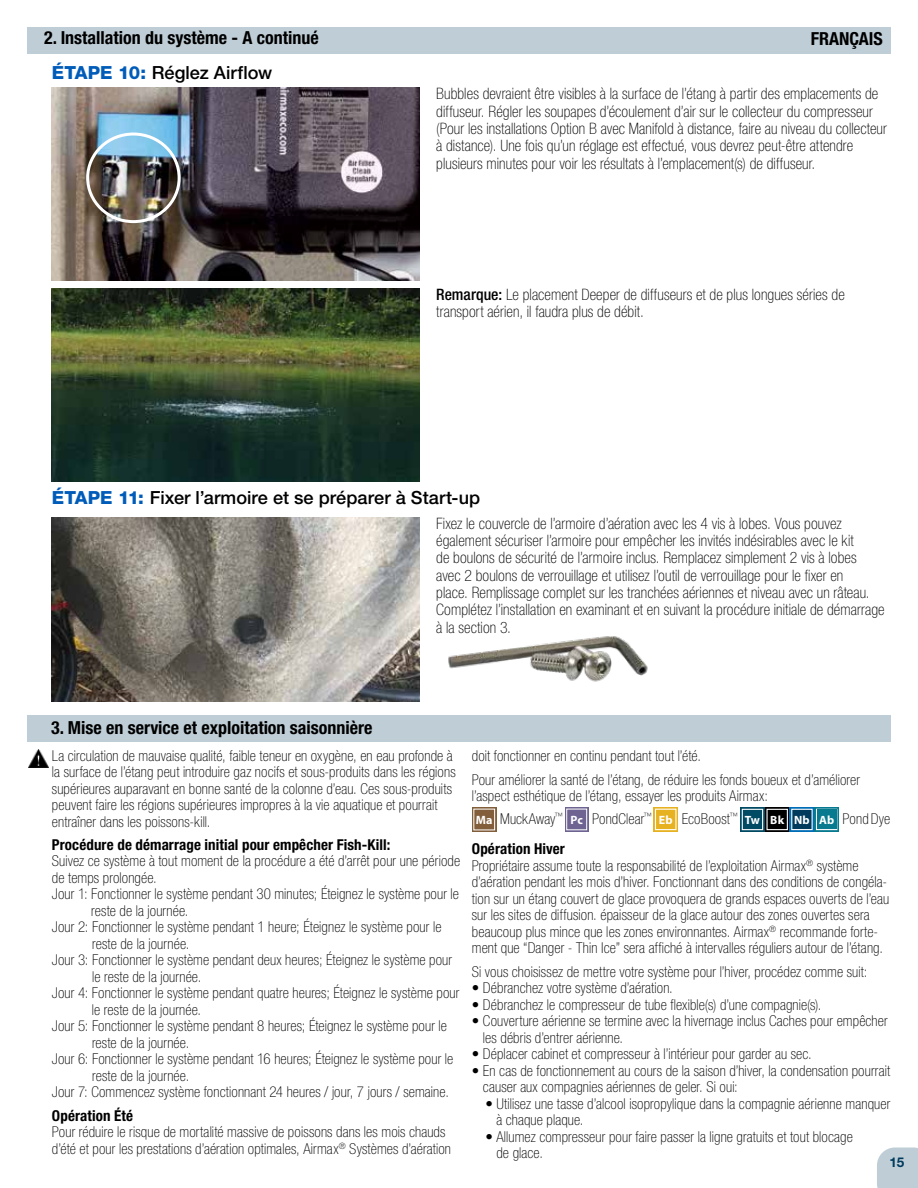
<style>
.page{position:relative;width:918px;height:1188px;background:#fff}
.page>*{position:absolute;margin:0;border:0;box-sizing:border-box;transform-origin:0 0}
.t1{font:500 18.15px "Helvetica Neue LT Pro";color:#000}
.t2{font:700 condensed 18px "Helvetica Neue LT Pro";color:#000}
.t3{font:100 condensed 15.75px/17.4px "Helvetica Neue LT Pro";letter-spacing:.005em;color:#000}
.t4{font:100 condensed 15px/16.5px "Helvetica Neue LT Pro";letter-spacing:.01em;color:#000}
.t5{font:700 condensed 15px "Helvetica Neue LT Pro";letter-spacing:.005em;color:#000}
.t6{font:700 13.5px "Helvetica Neue LT Pro";color:#003a5d}
.s1{font-weight:800;color:#005cb9}
.s2{font-weight:500}
.s3{font-family:"Myriad Pro";font-weight:700;font-stretch:normal;font-size:12px;color:#fff}
.s4{font-weight:700}
</style>
<div class="page">
<div style="left:27px;top:715px;width:863px;height:27px;background:#bfced6"></div>
<img style="left:29px;top:750px;width:20px;height:17px">
<svg style="left:472px;top:807px;width:25px;height:25px"></svg>
<div style="left:474px;top:809px;width:21px;height:21px;background:#825e3b;border:1px solid #fff"></div>
<svg style="left:565px;top:807px;width:24px;height:25px"></svg>
<div style="left:566px;top:809px;width:21px;height:21px;background:#6f6391;border:1px solid #fff"></div>
<svg style="left:653px;top:807px;width:25px;height:25px"></svg>
<div style="left:655px;top:809px;width:22px;height:21px;background:#e7b222;border:1px solid #fff"></div>
<div style="left:740px;top:807px;width:25px;height:25px;background:#336e83"></div>
<div style="left:742px;top:809px;width:21px;height:21px;background:#004a64;border:1px solid #fff"></div>
<svg style="left:765px;top:807px;width:25px;height:25px"></svg>
<div style="left:767px;top:809px;width:20px;height:21px;background:#000"></div>
<div style="left:766px;top:809px;width:22px;height:21px;border:1px solid #fff"></div>
<svg style="left:790px;top:807px;width:24px;height:25px"></svg>
<div style="left:791px;top:809px;width:22px;height:21px;background:#003a5d;border:1px solid #fff"></div>
<svg style="left:814px;top:807px;width:25px;height:25px"></svg>
<svg style="left:816px;top:809px;width:21px;height:21px"></svg>
<div style="left:817px;top:810px;width:20px;height:19px;background:#077a8f"></div>
<img style="left:52px;top:289px;width:368px;height:192px">
<img style="left:52px;top:88px;width:368px;height:192px">
<div style="left:27px;top:27px;width:863px;height:27px;background:#bfced6"></div>
<img style="left:52px;top:517px;width:368px;height:185px">
<img style="left:448px;top:636px;width:200px;height:46px">
<div style="left:86px;top:132px;width:95px;height:91px;border:3px solid #fff;border-radius:50%"></div>
<div style="left:877px;top:1148px;width:41px;height:40px;background:#bfced6"></div>
<p class="t2" style="left:44px;top:27px;width:276px">2. Installation du système - A continué</p>
<p class="t2" style="left:811px;top:28px;width:74px">FRANÇAIS</p>
<p class="t1" style="left:52px;top:62px;width:222px"><span class="s1">ÉTAPE 10:</span> Réglez Airflow</p>
<p class="t3" style="left:436px;top:85px;width:452px">Bubbles devraient être visibles à la surface de l’étang à partir des emplacements de diffuseur. Régler les soupapes d’écoulement d’air sur le collecteur du compresseur (Pour les installations Option B avec Manifold à distance, faire au niveau du collecteur à distance). Une fois qu’un réglage est effectué, vous devrez peut-être attendre plusieurs minutes pour voir les résultats à l’emplacement(s) de diffuseur.</p>
<p class="t3" style="left:436px;top:286px;width:410px"><span class="s2">Remarque:</span> Le placement Deeper de diffuseurs et de plus longues séries de transport aérien, il faudra plus de débit.</p>
<p class="t1" style="left:52px;top:487px;width:430px"><span class="s1">ÉTAPE 11:</span> Fixer l’armoire et se préparer à Start-up</p>
<p class="t2" style="left:51px;top:717px;width:323px">3. Mise en service et exploitation saisonnière</p>
<p class="t3" style="left:436px;top:514px;width:450px">Fixez le couvercle de l’armoire d’aération avec les 4 vis à lobes. Vous pouvez également sécuriser l’armoire pour empêcher les invités indésirables avec le kit<br>de boulons de sécurité de l’armoire inclus. Remplacez simplement 2 vis à lobes avec 2 boulons de verrouillage et utilisez l’outil de verrouillage pour le fixer en<br>place. Remplissage complet sur les tranchées aériennes et niveau avec un râteau.<br>Complétez l’installation en examinant et en suivant la procédure initiale de démarrage à la section 3.</p>
<p class="t4" style="left:52px;top:747px;width:405px">La circulation de mauvaise qualité, faible teneur en oxygène, en eau profonde à la surface de l’étang peut introduire gaz nocifs et sous-produits dans les régions supérieures auparavant en bonne santé de la colonne d’eau. Ces sous-produits peuvent faire les régions supérieures impropres à la vie aquatique et pourrait entraîner dans les poissons-kill.</p>
<p class="t5" style="left:52px;top:836px;width:340px">Procédure de démarrage initial pour empêcher Fish-Kill:</p>
<p class="t4" style="left:52px;top:853px;width:410px">Suivez ce système à tout moment de la procédure a été d’arrêt pour une période</p>
<p class="t4" style="left:52px;top:869px;width:106px">de temps prolongée.</p>
<p class="t4" style="left:52px;top:886px;width:409px">Jour 1: Fonctionner le système pendant 30 minutes; Éteignez le système pour le</p>
<p class="t4" style="left:91px;top:902px;width:99px">reste de la journée.</p>
<p class="t4" style="left:52px;top:919px;width:391px">Jour 2: Fonctionner le système pendant 1 heure; Éteignez le système pour le</p>
<p class="t4" style="left:92px;top:935px;width:99px">reste de la journée.</p>
<p class="t4" style="left:52px;top:952px;width:402px">Jour 3: Fonctionner le système pendant deux heures; Éteignez le système pour</p>
<p class="t4" style="left:92px;top:968px;width:111px">le reste de la journée.</p>
<p class="t4" style="left:52px;top:985px;width:409px">Jour 4: Fonctionner le système pendant quatre heures; Éteignez le système pour</p>
<p class="t4" style="left:92px;top:1001px;width:111px">le reste de la journée.</p>
<p class="t4" style="left:52px;top:1018px;width:397px">Jour 5: Fonctionner le système pendant 8 heures; Éteignez le système pour le</p>
<p class="t4" style="left:92px;top:1034px;width:99px">reste de la journée.</p>
<p class="t4" style="left:52px;top:1051px;width:403px">Jour 6: Fonctionner le système pendant 16 heures; Éteignez le système pour le</p>
<p class="t4" style="left:92px;top:1067px;width:99px">reste de la journée.</p>
<p class="t4" style="left:52px;top:1084px;width:399px">Jour 7: Commencez système fonctionnant 24 heures / jour, 7 jours / semaine.</p>
<p class="t5" style="left:52px;top:1106px;width:83px">Opération Été</p>
<p class="t4" style="left:52px;top:1124px;width:401px">Pour réduire le risque de mortalité massive de poissons dans les mois chauds d’été et pour les prestations d’aération optimales, Airmax<sup>®</sup> Systèmes d’aération</p>
<p class="t4" style="left:472px;top:744px;width:390px;line-height:23.2px">doit fonctionner en continu pendant tout l’été.<br>Pour améliorer la santé de l’étang, de réduire les fonds boueux et d’améliorer</p>
<p class="t4" style="left:472px;top:784px;width:420px;line-height:23.2px">l’aspect esthétique de l’étang, essayer les produits Airmax:<br><span class="s3">Ma</span> MuckAway<sup>™</sup> <span class="s3">Pc</span> PondClear<sup>™</sup> <span class="s3">Eb</span> EcoBoost<sup>™</sup> <span class="s3">Tw Bk Nb Ab</span> Pond Dye</p>
<p class="t4" style="left:472px;top:841px;width:419px"><span class="s4">Opération Hiver<br></span>Propriétaire assume toute la responsabilité de l’exploitation Airmax<sup>®</sup> système d’aération pendant les mois d’hiver. Fonctionnant dans des conditions de congéla&shy;tion sur un étang couvert de glace provoquera de grands espaces ouverts de l’eau sur les sites de diffusion. épaisseur de la glace autour des zones ouvertes sera beaucoup plus mince que les zones environnantes. Airmax<sup>®</sup> recommande forte&shy;ment que “Danger - Thin Ice” sera affiché à intervalles réguliers autour de l’étang.</p>
<p class="t4" style="left:472px;top:963px;width:397px">Si vous choisissez de mettre votre système pour l’hiver, procédez comme suit:</p>
<p class="t4" style="left:472px;top:980px;width:203px">• Débranchez votre système d’aération.</p>
<p class="t4" style="left:472px;top:996px;width:351px">• Débranchez le compresseur de tube flexible(s) d’une compagnie(s).</p>
<p class="t4" style="left:483px;top:1013px;width:406px;text-indent:-11px">• Couverture aérienne se termine avec la hivernage inclus Caches pour empêcher les débris d’entrer aérienne.</p>
<p class="t4" style="left:472px;top:1046px;width:341px">• Déplacer cabinet et compresseur à l’intérieur pour garder au sec.</p>
<p class="t4" style="left:483px;top:1062px;width:409px;text-indent:-11px">• En cas de fonctionnement au cours de la saison d’hiver, la condensation pourrait causer aux compagnies aériennes de geler. Si oui:</p>
<p class="t4" style="left:496px;top:1095px;width:395px;text-indent:-11px">• Utilisez une tasse d’alcool isopropylique dans la compagnie aérienne manquer à chaque plaque.</p>
<p class="t4" style="left:496px;top:1128px;width:358px;text-indent:-11px">• Allumez compresseur pour faire passer la ligne gratuits et tout blocage de glace.</p>
<p class="t6" style="left:889px;top:1154px;width:17px">15</p>
</div>
